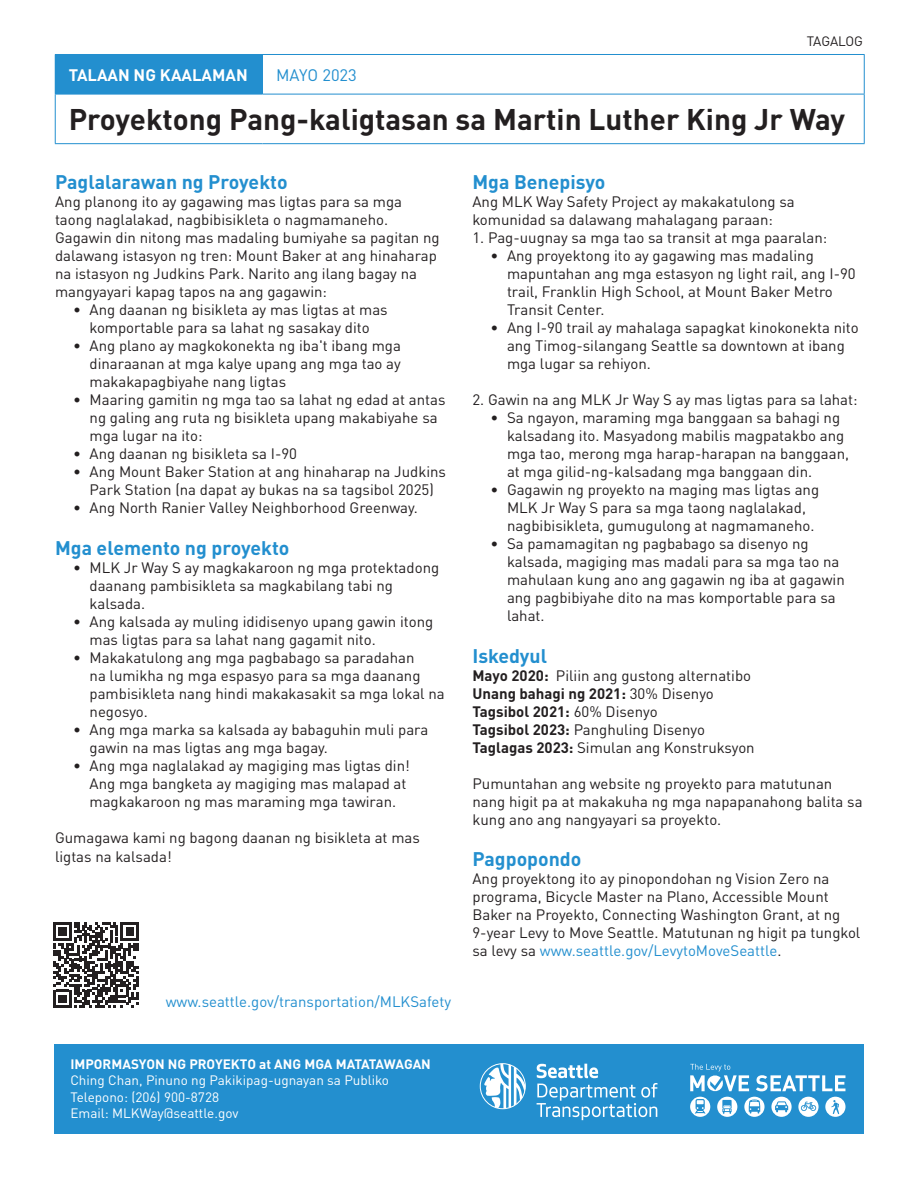
<style>
.page{position:relative;width:918px;height:1188px;background:#fff}
.page>*{position:absolute;margin:0;border:0;box-sizing:border-box;transform-origin:0 0}
.t1{font:700 29.55px "DIN Pro";color:#231f20}
.t2{font:700 19.5px "DIN Pro";color:#238fcf}
.t3{font:700 16.5px "DIN Pro";color:#fff}
.t4{font:16.5px "DIN Pro";color:#238fcf}
.t5{font:15px/18px "DIN Pro";color:#231f20}
.t6{font:700 15px "DIN Pro";color:#231f20}
.t7{font:15px "DIN Pro";color:#238fcf}
.t8{font:13.5px "DIN Pro";color:#fff}
.t9{font:700 13.5px "DIN Pro";color:#fff}
.t10{font:13.5px "DIN Pro";letter-spacing:-.01em;color:#231f20}
.s1{font-weight:700}
.s2{font-weight:400}
.s3{color:#238fcf}
</style>
<div class="page">
<div style="left:54px;top:1044px;width:810px;height:90px;background:#238fcf"></div>
<svg style="left:756px;top:1075px;width:89px;height:16px"></svg>
<svg style="left:690px;top:1097px;width:20px;height:20px"></svg>
<svg style="left:717px;top:1097px;width:20px;height:20px"></svg>
<svg style="left:744px;top:1097px;width:21px;height:20px"></svg>
<svg style="left:771px;top:1097px;width:21px;height:20px"></svg>
<div style="left:798px;top:1097px;width:21px;height:20px;background:#fff;border-radius:50%"></div>
<div style="left:825px;top:1097px;width:21px;height:20px;background:#fff;border-radius:50%"></div>
<svg style="left:695px;top:1099px;width:11px;height:14px"></svg>
<svg style="left:749px;top:1100px;width:11px;height:14px"></svg>
<svg style="left:775px;top:1101px;width:13px;height:12px"></svg>
<svg style="left:801px;top:1102px;width:15px;height:9px"></svg>
<svg style="left:831px;top:1100px;width:8px;height:14px"></svg>
<svg style="left:722px;top:1100px;width:10px;height:14px"></svg>
<svg style="left:690px;top:1064px;width:59px;height:28px"></svg>
<svg style="left:537px;top:1064px;width:121px;height:56px"></svg>
<div style="left:480px;top:1063px;width:46px;height:46px;border:1px solid #fff;border-radius:50%"></div>
<svg style="left:484px;top:1064px;width:41px;height:45px"></svg>
<div style="left:55px;top:54px;width:207px;height:40px;background:#238fcf"></div>
<hr style="left:262px;top:54px;width:603px;height:1px;background:#238fcf">
<hr style="left:262px;top:55px;width:1px;height:39px;background:#238fcf">
<hr style="left:864px;top:55px;width:1px;height:39px;background:#238fcf">
<hr style="left:55px;top:94px;width:207px;height:1px;background:#238fcf">
<hr style="left:55px;top:94px;width:1px;height:49px;background:#238fcf">
<hr style="left:262px;top:94px;width:603px;height:1px;background:#238fcf">
<hr style="left:864px;top:94px;width:1px;height:49px;background:#238fcf">
<hr style="left:55px;top:143px;width:207px;height:1px;background:#238fcf">
<hr style="left:262px;top:143px;width:603px;height:1px;background:#238fcf">
<svg style="left:54px;top:922px;width:85px;height:86px"></svg>
<p class="t10" style="left:807px;top:30px;width:58px">TAGALOG</p>
<p class="t3" style="left:69px;top:61px;width:181px">TALAAN NG KAALAMAN</p>
<p class="t4" style="left:276px;top:62px;width:82px">MAYO 2023</p>
<p class="t1" style="left:69px;top:95px;width:778px">Proyektong Pang-kaligtasan sa Martin Luther King Jr Way</p>
<p class="t2" style="left:55px;top:166px;width:234px">Paglalarawan ng Proyekto</p>
<p class="t5" style="left:55px;top:191px;width:386px">Ang planong ito ay gagawing mas ligtas para sa mga taong naglalakad, nagbibisikleta o nagmamaneho.<br>Gagawin din nitong mas madaling bumiyahe sa pagitan ng dalawang istasyon ng tren: Mount Baker at ang hinaharap na istasyon ng Judkins Park. Narito ang ilang bagay na mangyayari kapag tapos na ang gagawin:</p>
<p class="t5" style="left:73px;top:299px;width:316px;text-align:center">• Ang daanan ng bisikleta ay mas ligtas at mas komportable para sa lahat ng sasakay dito</p>
<p class="t5" style="left:90px;top:335px;width:313px;text-align:justify;text-indent:-16px">• Ang plano ay magkokonekta ng iba't ibang mga dinaraanan at mga kalye upang ang mga tao ay makakapagbiyahe nang ligtas</p>
<p class="t5" style="left:90px;top:389px;width:357px;text-indent:-16px">• Maaring gamitin ng mga tao sa lahat ng edad at antas ng galing ang ruta ng bisikleta upang makabiyahe sa mga lugar na ito:</p>
<p class="t5" style="left:73px;top:443px;width:226px">• Ang daanan ng bisikleta sa I-90</p>
<p class="t5" style="left:73px;top:461px;width:374px;text-align:center">• Ang Mount Baker Station at ang hinaharap na Judkins<br>Park Station (na dapat ay bukas na sa tagsibol 2025)</p>
<p class="t5" style="left:73px;top:497px;width:346px">• Ang North Ranier Valley Neighborhood Greenway.</p>
<p class="t2" style="left:55px;top:531px;width:236px">Mga elemento ng proyekto</p>
<p class="t5" style="left:90px;top:557px;width:351px;text-indent:-16px">• MLK Jr Way S ay magkakaroon ng mga protektadong daanang pambisikleta sa magkabilang tabi ng kalsada.</p>
<p class="t5" style="left:90px;top:611px;width:345px;text-indent:-16px">• Ang kalsada ay muling ididisenyo upang gawin itong mas ligtas para sa lahat nang gagamit nito.</p>
<p class="t5" style="left:90px;top:647px;width:357px;text-indent:-16px">• Makakatulong ang mga pagbabago sa paradahan<br>na lumikha ng mga espasyo para sa mga daanang pambisikleta nang hindi makakasakit sa mga lokal na negosyo.</p>
<p class="t5" style="left:90px;top:719px;width:340px;text-indent:-16px">• Ang mga marka sa kalsada ay babaguhin muli para gawin na mas ligtas ang mga bagay.</p>
<p class="t5" style="left:90px;top:755px;width:322px;text-indent:-16px">• Ang mga naglalakad ay magiging mas ligtas din!<br>Ang mga bangketa ay magiging mas malapad at magkakaroon ng mas maraming mga tawiran.</p>
<p class="t5" style="left:55px;top:826px;width:366px;line-height:19.8px">Gumagawa kami ng bagong daanan ng bisikleta at mas ligtas na kalsada!</p>
<p class="t7" style="left:166px;top:990px;width:287px">www.seattle.gov/transportation/MLKSafety</p>
<p class="t9" style="left:70px;top:1053px;width:362px">IMPORMASYON NG PROYEKTO at ANG MGA MATATAWAGAN</p>
<p class="t8" style="left:70px;top:1070px;width:320px">Ching Chan, Pinuno ng Pakikipag-ugnayan sa Publiko</p>
<p class="t8" style="left:70px;top:1086px;width:150px">Telepono: (206) 900-8728</p>
<p class="t8" style="left:70px;top:1102px;width:170px">Email: MLKWay@seattle.gov</p>
<p class="t2" style="left:472px;top:166px;width:134px">Mga Benepisyo</p>
<p class="t5" style="left:472px;top:191px;width:324px">Ang MLK Way Safety Project ay makakatulong sa komunidad sa dalawang mahalagang paraan:</p>
<p class="t5" style="left:472px;top:227px;width:356px">1. Pag-uugnay sa mga tao sa transit at mga paaralan:</p>
<p class="t5" style="left:507px;top:245px;width:350px;text-indent:-16px">• Ang proyektong ito ay gagawing mas madaling mapuntahan ang mga estasyon ng light rail, ang I-90 trail, Franklin High School, at Mount Baker Metro Transit Center.</p>
<p class="t5" style="left:507px;top:317px;width:353px;text-indent:-16px">• Ang I-90 trail ay mahalaga sapagkat kinokonekta nito ang Timog-silangang Seattle sa downtown at ibang mga lugar sa rehiyon.</p>
<p class="t5" style="left:472px;top:389px;width:387px">2. Gawin na ang MLK Jr Way S ay mas ligtas para sa lahat:</p>
<p class="t5" style="left:507px;top:407px;width:344px;text-indent:-16px">• Sa ngayon, maraming mga banggaan sa bahagi ng kalsadang ito. Masyadong mabilis magpatakbo ang mga tao, merong mga harap-harapan na banggaan, at mga gilid-ng-kalsadang mga banggaan din.</p>
<p class="t5" style="left:507px;top:479px;width:314px;text-indent:-16px">• Gagawin ng proyekto na maging mas ligtas ang<br>MLK Jr Way S para sa mga taong naglalakad, nagbibisikleta, gumugulong at nagmamaneho.</p>
<p class="t5" style="left:507px;top:533px;width:339px;text-indent:-16px">• Sa pamamagitan ng pagbabago sa disenyo ng kalsada, magiging mas madali para sa mga tao na mahulaan kung ano ang gagawin ng iba at gagawin ang pagbibiyahe dito na mas komportable para sa lahat.</p>
<p class="t2" style="left:472px;top:639px;width:76px">Iskedyul</p>
<p class="t5" style="left:472px;top:665px;width:280px"><span class="s1">Mayo 2020:</span> Piliin ang gustong alternatibo</p>
<p class="t6" style="left:472px;top:681px;width:243px">Unang bahagi ng 2021: <span class="s2">30% Disenyo</span></p>
<p class="t6" style="left:472px;top:699px;width:187px">Tagsibol 2021: <span class="s2">60% Disenyo</span></p>
<p class="t5" style="left:472px;top:719px;width:234px"><span class="s1">Tagsibol 2023:</span> Panghuling Disenyo</p>
<p class="t5" style="left:472px;top:737px;width:284px"><span class="s1">Taglagas 2023:</span> Simulan ang Konstruksyon</p>
<p class="t5" style="left:472px;top:773px;width:392px">Pumuntahan ang website ng proyekto para matutunan nang higit pa at makakuha ng mga napapanahong balita sa kung ano ang nangyayari sa proyekto.</p>
<p class="t2" style="left:472px;top:843px;width:111px">Pagpopondo</p>
<p class="t5" style="left:472px;top:868px;width:389px">Ang proyektong ito ay pinopondohan ng Vision Zero na programa, Bicycle Master na Plano, Accessible Mount Baker na Proyekto, Connecting Washington Grant, at ng 9-year Levy to Move Seattle. Matutunan ng higit pa tungkol sa levy sa <span class="s3">www.seattle.gov/LevytoMoveSeattle</span>.</p>
</div>
